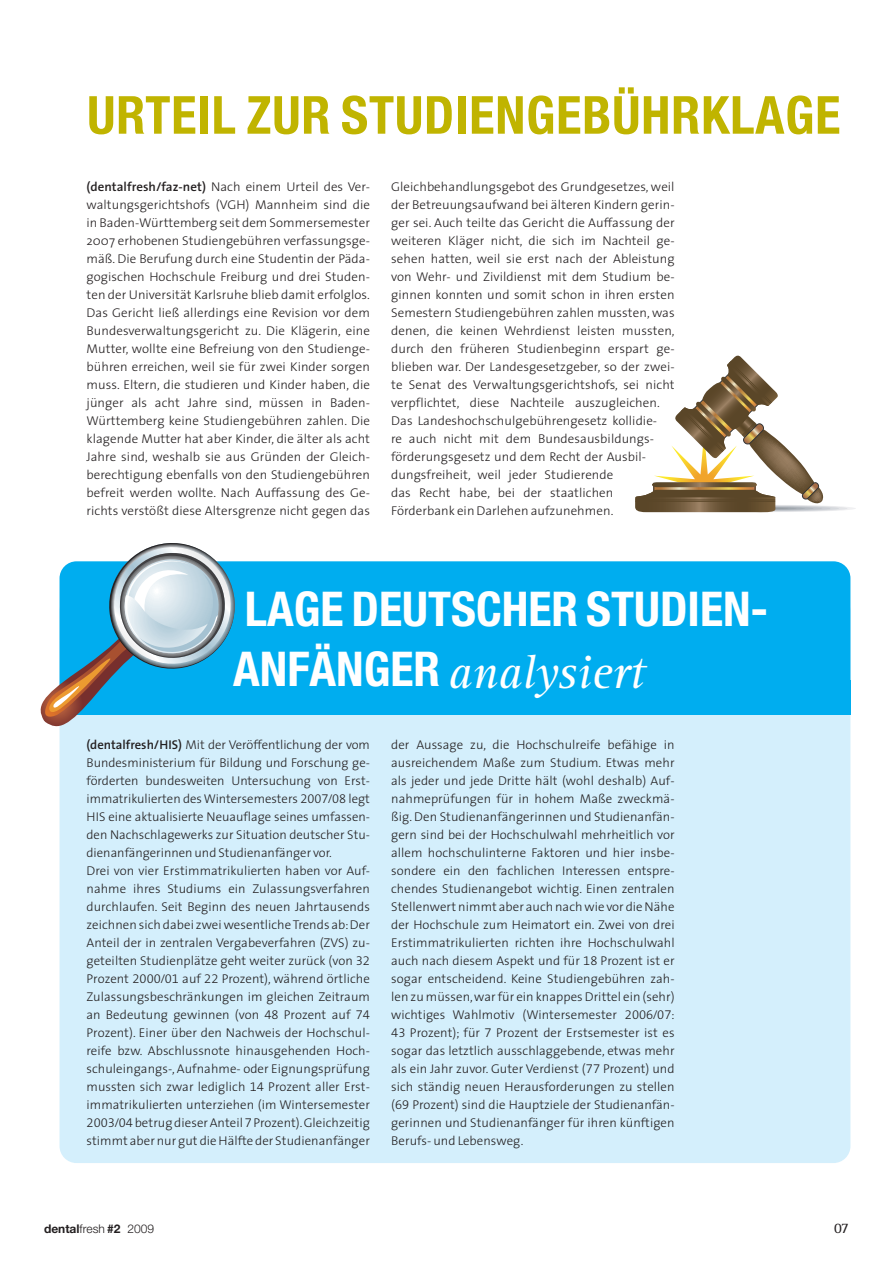
<style>
.page{position:relative;width:893px;height:1263px;background:#fff}
.page>*{position:absolute;margin:0;border:0;box-sizing:border-box;transform-origin:0 0}
.t1{font:700 condensed 52.5px "Helvetica Neue";letter-spacing:.015em;color:#c0b400}
.t2{font:700 condensed 48px "Helvetica Neue";color:#fff}
.t3{font:italic 48px "Rotis Serif";color:#fff}
.t4{font:15px "Rotis Serif";color:#231f20}
.t5{font:300 12.75px/18px "The Sans";letter-spacing:.005em;color:#231f20;text-align:justify}
.t6{font:300 12px "Helvetica Neue";color:#231f20}
.s1{font-weight:600}
.s2{font-family:"Helvetica Neue";font-weight:700;font-style:normal;font-stretch:condensed}
.s3{font-family:"The Sans Light Expert";font-weight:400}
.s4{font-weight:700}
</style>
<div class="page">
<div style="left:60px;top:594px;width:790px;height:569px;background:#d4effc;border-radius:17px"></div>
<div style="left:60px;top:561px;width:790px;height:144px;background:#00adef;border-radius:17px"></div>
<svg style="left:635px;top:355px;width:221px;height:158px"></svg>
<div style="left:60px;top:680px;width:790px;height:34px;background:#00adef"></div>
<svg style="left:40px;top:543px;width:197px;height:188px"></svg>
<h1 class="t1" style="left:87px;top:96px;width:755px">URTEIL ZUR STUDIENGEBÜHRKLAGE</h1>
<p class="t5" style="left:87px;top:179px;width:285px"><span class="s1">(dentalfresh/faz-net)</span> Nach einem Urteil des Ver&shy;waltungsgerichtshofs (VGH) Mannheim sind die in Baden-Württemberg seit dem Sommersemester 2007 erhobenen Studiengebühren verfassungsge&shy;mäß. Die Berufung durch eine Studentin der Päda&shy;gogischen Hochschule Freiburg und drei Studen&shy;ten der Universität Karlsruhe blieb damit erfolglos.<br>Das Gericht ließ allerdings eine Revision vor dem Bundesverwaltungsgericht zu. Die Klägerin, eine Mutter, wollte eine Befreiung von den Studienge&shy;bühren erreichen, weil sie für zwei Kinder sorgen muss. Eltern, die studieren und Kinder haben, die jünger als acht Jahre sind, müssen in Baden-Württemberg keine Studiengebühren zahlen. Die klagende Mutter hat aber Kinder, die älter als acht Jahre sind, weshalb sie aus Gründen der Gleich&shy;berechtigung ebenfalls von den Studiengebühren befreit werden wollte. Nach Auffassung des Ge&shy;richts verstößt diese Altersgrenze nicht gegen das</p>
<p class="t5" style="left:391px;top:179px;width:285px;text-align:left">Gleichbehandlungsgebot des Grundgesetzes, weil der Betreuungsaufwand bei älteren Kindern gerin&shy;ger sei. Auch teilte das Gericht die Auffassung der weiteren Kläger nicht, die sich im Nachteil ge&shy;sehen hatten, weil sie erst nach der Ableistung von Wehr- und Zivildienst mit dem Studium be&shy;ginnen konnten und somit schon in ihren ersten Semestern Studiengebühren zahlen mussten, was denen, die keinen Wehrdienst leisten mussten, durch den früheren Studienbeginn erspart ge&shy;blieben war. Der Landesgesetzgeber, so der zwei&shy;te Senat des Verwaltungsgerichtshofs, sei nicht verpflichtet, diese Nachteile auszugleichen.<br>Das Landeshochschulgebührengesetz kollidie-<br>re auch nicht mit dem Bundesausbildungs&shy;förderungsgesetz und dem Recht der Ausbil&shy;dungsfreiheit, weil jeder Studierende<br>das Recht habe, bei der staatlichen Förderbank ein Darlehen aufzunehmen.</p>
<h2 class="t2" style="left:245px;top:591px;width:525px">LAGE DEUTSCHER STUDIEN-</h2>
<h2 class="t3" style="left:233px;top:654px;width:413px"><span class="s2">ANFÄNGER</span> analysiert</h2>
<p class="t5" style="left:87px;top:737px;width:285px;text-align:left"><span class="s1">(dentalfresh/HIS)</span> Mit der Veröffentlichung der vom Bundesministerium für Bildung und Forschung ge&shy;förderten bundesweiten Untersuchung von Erst&shy;immatrikulierten des Wintersemesters <span class="s3">2007/08</span> legt HIS eine aktualisierte Neuauflage seines umfassen&shy;den Nachschlagewerks zur Situation deutscher Stu&shy;dienanfängerinnen und Studienanfänger vor.<br>Drei von vier Erstimmatrikulierten haben vor Auf&shy;nahme ihres Studiums ein Zulassungsverfahren durchlaufen. Seit Beginn des neuen Jahrtausends zeichnen sich dabei zwei wesentliche Trends ab:Der Anteil der in zentralen Vergabeverfahren (ZVS) zu&shy;geteilten Studienplätze geht weiter zurück (von <span class="s3">32<br></span>Prozent <span class="s3">2000/01</span> auf <span class="s3">22</span> Prozent), während örtliche Zulassungsbeschränkungen im gleichen Zeitraum an Bedeutung gewinnen (von <span class="s3">48</span> Prozent auf <span class="s3">74<br></span>Prozent). Einer über den Nachweis der Hochschul&shy;reife bzw. Abschlussnote hinausgehenden Hoch&shy;schuleingangs-, Aufnahme- oder Eignungsprüfung mussten sich zwar lediglich <span class="s3">14</span> Prozent aller Erst&shy;immatrikulierten unterziehen (im Wintersemester <span class="s3">2003/04</span>betrug dieser Anteil <span class="s3">7</span>Prozent).Gleichzeitig stimmt aber nur gut die Hälfte der Studienanfänger</p>
<p class="t5" style="left:391px;top:737px;width:285px">der Aussage zu, die Hochschulreife befähige in ausreichendem Maße zum Studium. Etwas mehr als jeder und jede Dritte hält (wohl deshalb) Auf&shy;nahmeprüfungen für in hohem Maße zweckmä&shy;ßig. Den Studienanfängerinnen und Studienanfän&shy;gern sind bei der Hochschulwahl mehrheitlich vor allem hochschulinterne Faktoren und hier insbe&shy;sondere ein den fachlichen Interessen entspre&shy;chendes Studienangebot wichtig. Einen zentralen Stellenwert nimmt aber auch nach wie vor die Nähe der Hochschule zum Heimatort ein. Zwei von drei Erstimmatrikulierten richten ihre Hochschulwahl auch nach diesem Aspekt und für <span class="s3">18</span> Prozent ist er sogar entscheidend. Keine Studiengebühren zah&shy;len zu müssen,war für ein knappes Drittel ein (sehr) wichtiges Wahlmotiv (Wintersemester <span class="s3">2006/07</span>:<br><span class="s3">43</span> Prozent); für <span class="s3">7</span> Prozent der Erstsemester ist es sogar das letztlich ausschlaggebende, etwas mehr als ein Jahr zuvor. Guter Verdienst (<span class="s3">77</span> Prozent) und sich ständig neuen Herausforderungen zu stellen (<span class="s3">69</span> Prozent) sind die Hauptziele der Studienanfän&shy;gerinnen und Studienanfänger für ihren künftigen Berufs- und Lebensweg.</p>
<p class="t6" style="left:44px;top:1224px;width:112px"><span class="s4">dental</span>fresh <span class="s4">#2</span> 2009</p>
<p class="t4" style="left:834px;top:1223px;width:16px">07</p>
</div>
